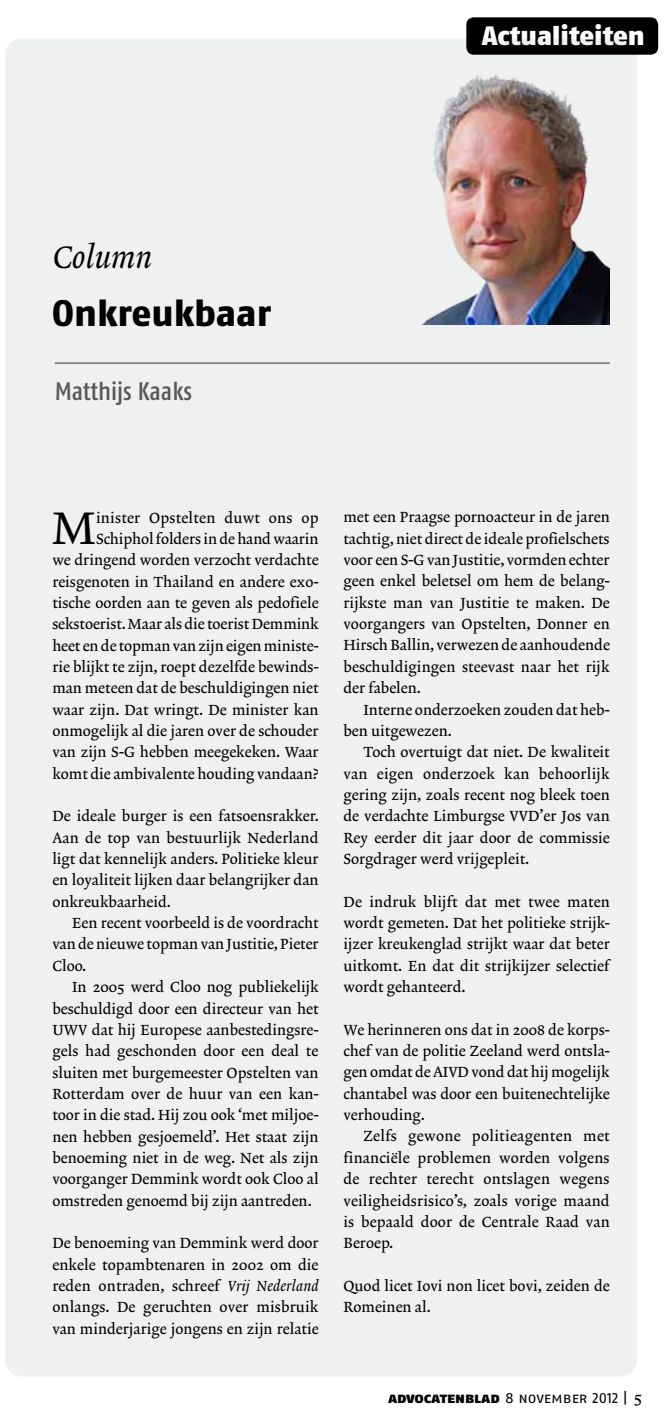
<style>
.page{position:relative;width:671px;height:1428px;background:#fff}
.page>*{position:absolute;margin:0;border:0;box-sizing:border-box;transform-origin:0 0}
.t1{font:46.38px "Lexicon No 2 Roman A Txt";color:#000}
.t2{font:36.75px "Fago No Exb Lf";letter-spacing:-.005em;color:#000}
.t3{font:31.5px "Lexicon No 2 Italic A Txt";color:#000}
.t4{font:26.6px "Fago No Black Lf";color:#fff}
.t5{font:25.38px "Fago Co Med Lf";color:#58595b}
.t6{font:14.88px/21.3px "Lexicon No 2 Roman A Txt";color:#000;text-align:justify}
.t7{font:14.88px "Fago No Regular Lf Caps";letter-spacing:-.01em;color:#000}
.s1{font-family:"Lexicon No 2 Italic A Txt"}
.s2{font-family:"Fago No Black Lf Caps"}
.s3{font-family:"Lexicon No 2 Roman A Txt";font-size:16.62px}
</style>
<div class="page">
<div style="left:466px;top:17px;width:192px;height:38px;background:#000;border-radius:7px"></div>
<div style="left:5px;top:38px;width:632px;height:1338px;background:#eff0f0;border-radius:17px"></div>
<hr style="left:55px;top:362px;width:555px;height:2px;background:#808285">
<img style="left:421px;top:74px;width:189px;height:251px">
<h3 class="t4" style="left:482px;top:20px;width:164px">Actualiteiten</h3>
<h3 class="t3" style="left:53px;top:238px;width:100px">Column</h3>
<h2 class="t2" style="left:52px;top:291px;width:221px">Onkreukbaar</h2>
<h3 class="t5" style="left:55px;top:376px;width:139px">Matthijs Kaaks</h3>
<p class="t6" style="left:52px;top:507px;width:268px;text-align:right">inister Opstelten duwt ons op Schiphol folders in de hand waarin<br>we dringend worden verzocht verdachte reisgenoten in Thailand en andere exo&shy;tische oorden aan te geven als pedofiele sekstoerist. Maar als die toerist Demmink heet en de topman van zijn eigen ministe&shy;rie blijkt te zijn, roept dezelfde bewinds&shy;man meteen dat de beschuldigingen niet waar zijn. Dat wringt. De minister kan onmogelijk al die jaren over de schouder van zijn S-G hebben meegekeken. Waar komt die ambivalente houding vandaan?</p>
<p class="t6" style="left:52px;top:806px;width:268px">De ideale burger is een fatsoensrakker.<br>Aan de top van bestuurlijk Nederland ligt dat kennelijk anders. Politieke kleur en loyaliteit lijken daar belangrijker dan onkreukbaarheid.</p>
<p class="t6" style="left:52px;top:913px;width:268px;text-indent:20px">Een recent voorbeeld is de voordracht van de nieuwe topman van Justitie, Pieter Cloo.</p>
<p class="t6" style="left:52px;top:977px;width:268px;text-indent:20px">In 2005 werd Cloo nog publiekelijk beschuldigd door een directeur van het UWV dat hij Europese aanbestedingsre&shy;gels had geschonden door een deal te sluiten met burgemeester Opstelten van Rotterdam over de huur van een kan&shy;toor in die stad. Hij zou ook ‘met miljoe&shy;nen hebben gesjoemeld’. Het staat zijn benoeming niet in de weg. Net als zijn voorganger Demmink wordt ook Cloo al omstreden genoemd bij zijn aantreden.</p>
<p class="t6" style="left:52px;top:1233px;width:268px">De benoeming van Demmink werd door enkele topambtenaren in 2002 om die reden ontraden, schreef <span class="s1">Vrij Nederland </span>onlangs. De geruchten over misbruik van minderjarige jongens en zijn relatie</p>
<h1 class="t1" style="left:52px;top:501px;width:45px">M</h1>
<p class="t6" style="left:343px;top:507px;width:268px">met een Praagse pornoacteur in de jaren tachtig, niet direct de ideale profielschets voor een S-G van Justitie, vormden echter geen enkel beletsel om hem de belang&shy;rijkste man van Justitie te maken. De voorgangers van Opstelten, Donner en Hirsch Ballin, verwezen de aanhoudende beschuldigingen steevast naar het rijk der fabelen.</p>
<p class="t6" style="left:343px;top:699px;width:268px;text-indent:20px">Interne onderzoeken zouden dat heb&shy;ben uitgewezen.</p>
<p class="t6" style="left:343px;top:742px;width:268px;text-indent:20px">Toch overtuigt dat niet. De kwaliteit van eigen onderzoek kan behoorlijk gering zijn, zoals recent nog bleek toen de verdachte Limburgse VVD’er Jos van Rey eerder dit jaar door de commissie Sorgdrager werd vrijgepleit.</p>
<p class="t6" style="left:343px;top:892px;width:268px">De indruk blijft dat met twee maten wordt gemeten. Dat het politieke strijk&shy;ijzer kreukenglad strijkt waar dat beter uitkomt. En dat dit strijkijzer selectief wordt gehanteerd.</p>
<p class="t6" style="left:343px;top:1020px;width:268px">We herinneren ons dat in 2008 de korps&shy;chef van de politie Zeeland werd ontsla&shy;gen omdat de AIVD vond dat hij mogelijk chantabel was door een buitenechtelijke verhouding.</p>
<p class="t6" style="left:343px;top:1126px;width:268px;text-indent:20px">Zelfs gewone politieagenten met financiële problemen worden volgens de rechter terecht ontslagen wegens veiligheidsrisico’s, zoals vorige maand is bepaald door de Centrale Raad van Beroep.</p>
<p class="t6" style="left:343px;top:1276px;width:268px">Quod licet Iovi non licet bovi, zeiden de<br>Romeinen al.</p>
<p class="t7" style="left:388px;top:1390px;width:256px"><span class="s2">advocatenblad</span> 8 november 2012 | <span class="s3">5</span></p>
</div>
